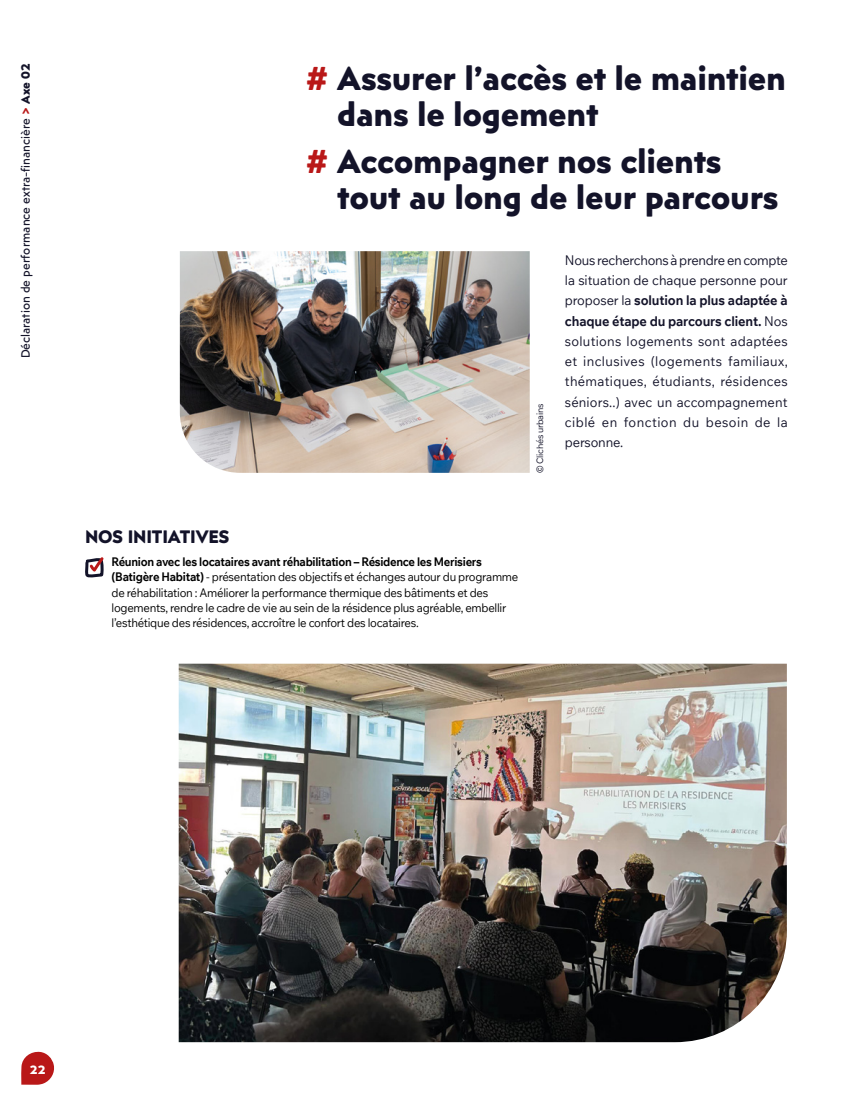
<style>
.page{position:relative;width:851px;height:1106px;background:#fff}
.page>*{position:absolute;margin:0;border:0;box-sizing:border-box;transform-origin:0 0}
.t1{font:700 33px/36px "Posterama Text";letter-spacing:-.01em;color:#131329}
.t2{font:700 18px "Posterama Text";letter-spacing:-.01em;color:#131329}
.t3{font:13.5px/20.2px "Wix Madefor Text";letter-spacing:.01em;color:#131329;text-align:justify;scale:.95 1}
.t4{font:12px/15px "Wix Madefor Text";letter-spacing:-.025em;color:#000;scale:.94 1}
.t5{font:12px "Posterama Text";color:#131329}
.t6{font:700 12px "Posterama Text";color:#fff}
.t7{font:9px "Wix Madefor Text";letter-spacing:-.025em;color:#131329}
.s1{font-weight:700;color:#b91818}
.s2{font-weight:700}
.s3{color:#b91818}
</style>
<div class="page">
<svg style="left:85px;top:557px;width:19px;height:21px"></svg>
<img style="left:180px;top:251px;width:349px;height:222px">
<img style="left:179px;top:663px;width:607px;height:379px">
<svg style="left:21px;top:1051px;width:33px;height:33px"></svg>
<p class="t5" style="left:18px;top:358px;width:297px;rotate:-90deg">Déclaration de performance extra-financière <span class="s1">&gt;</span> <span class="s2">Axe 02</span></p>
<h1 class="t1" style="left:337px;top:60px;width:450px;text-indent:-31px"><span class="s3">#</span> Assurer l’accès et le maintien dans le logement</h1>
<h1 class="t1" style="left:337px;top:142px;width:443px;text-indent:-31px"><span class="s3">#</span> Accompagner nos clients tout au long de leur parcours</h1>
<p class="t7" style="left:533px;top:473px;width:71px;rotate:-90deg">© Clichés urbains</p>
<p class="t3" style="left:565px;top:249px;width:236px">Nous recherchons à prendre en compte la situation de chaque personne pour proposer la <span class="s2">solution la plus adaptée à chaque étape du parcours client.</span> Nos solutions logements sont adaptées et inclusives (logements familiaux, thématiques, étudiants, résidences séniors..) avec un accompagnement ciblé en fonction du besoin de la personne.</p>
<h2 class="t2" style="left:85px;top:524px;width:146px">NOS INITIATIVES</h2>
<p class="t4" style="left:111px;top:554px;width:434px"><span class="s2">Réunion avec les locataires avant réhabilitation – Résidence les Merisiers (Batigère Habitat)</span> - présentation des objectifs et échanges autour du programme de réhabilitation : Améliorer la performance thermique des bâtiments et des logements, rendre le cadre de vie au sein de la résidence plus agréable, embellir l’esthétique des résidences, accroître le confort des locataires.</p>
<p class="t6" style="left:30px;top:1061px;width:17px">22</p>
</div>
